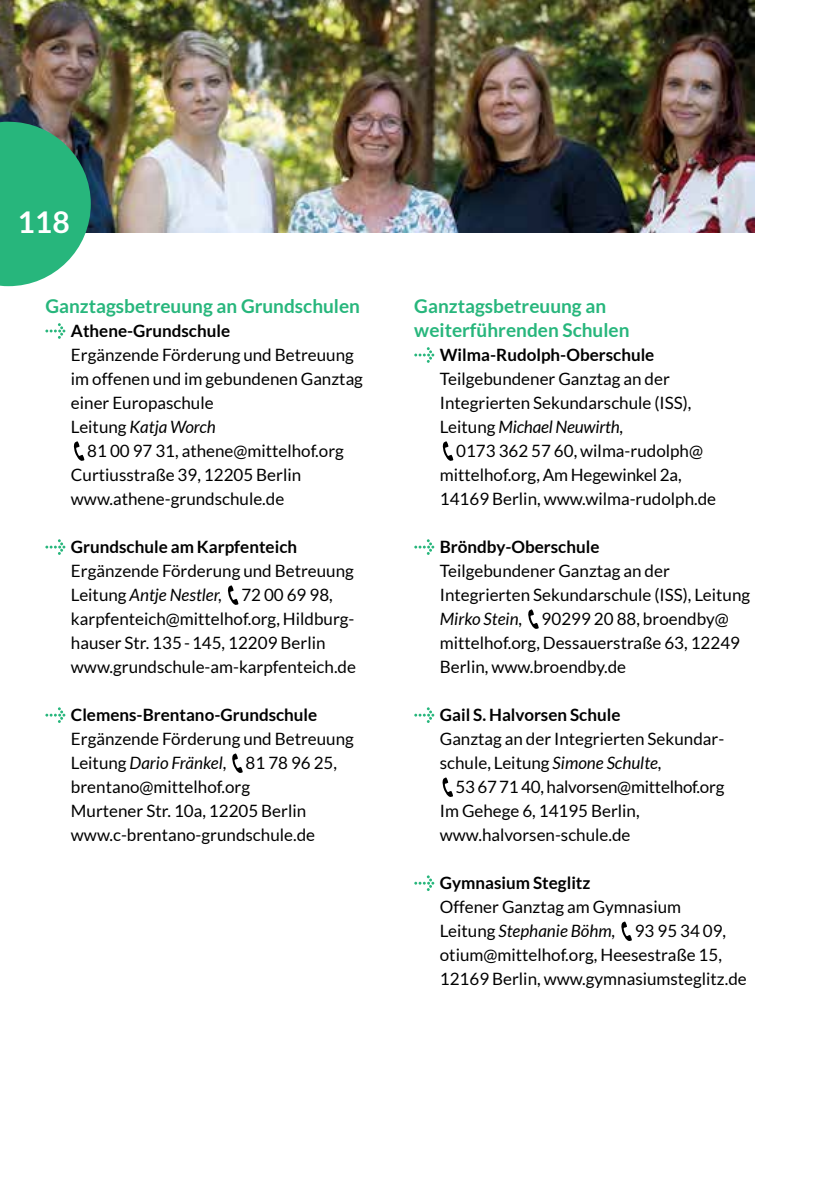
<style>
.page{position:relative;width:840px;height:1191px;background:#fff}
.page>*{position:absolute;margin:0;border:0;box-sizing:border-box;transform-origin:0 0}
.t1{font:700 30px "Lato";color:#fff}
.t2{font:700 19px/24px "Lato";color:#27b67c}
.t3{font:17px/24px "Lato";color:#000}
.t4{font:700 17px "Lato";color:#000}
.s1{font-style:italic}
</style>
<div class="page">
<img style="left:0;top:0;width:754px;height:233px">
<svg style="left:0;top:122px;width:91px;height:164px;background:#41af84"></svg>
<div style="left:13px;top:208px;width:62px;height:34px;background:#27b67c"></div>
<svg style="left:45px;top:323px;width:20px;height:16px"></svg>
<svg style="left:73px;top:441px;width:11px;height:20px"></svg>
<svg style="left:45px;top:539px;width:20px;height:16px"></svg>
<svg style="left:228px;top:585px;width:10px;height:20px"></svg>
<svg style="left:45px;top:707px;width:20px;height:16px"></svg>
<svg style="left:232px;top:753px;width:10px;height:20px"></svg>
<svg style="left:414px;top:347px;width:20px;height:16px"></svg>
<svg style="left:442px;top:441px;width:11px;height:20px"></svg>
<svg style="left:414px;top:539px;width:20px;height:16px"></svg>
<svg style="left:528px;top:609px;width:10px;height:20px"></svg>
<svg style="left:414px;top:707px;width:20px;height:16px"></svg>
<svg style="left:442px;top:777px;width:10px;height:20px"></svg>
<svg style="left:414px;top:875px;width:20px;height:16px"></svg>
<svg style="left:621px;top:921px;width:10px;height:20px"></svg>
<h1 class="t1" style="left:18px;top:205px;width:54px">118</h1>
<p class="t2" style="left:45px;top:294px;width:316px">Ganztagsbetreuung an Grundschulen</p>
<p class="t4" style="left:71px;top:321px;width:161px">Athene-Grundschule</p>
<p class="t3" style="left:71px;top:342px;width:293px">Ergänzende Förderung und Betreuung im offenen und im gebundenen Ganztag einer Europaschule<br>Leitung <span class="s1">Katja Worch</span></p>
<p class="t3" style="left:71px;top:438px;width:274px;text-indent:16px">81 00 97 31, athene@mittelhof.org<br>Curtiusstraße 39, 12205 Berlin www.athene-grundschule.de</p>
<p class="t4" style="left:71px;top:537px;width:227px">Grundschule am Karpfenteich</p>
<p class="t3" style="left:71px;top:558px;width:286px">Ergänzende Förderung und Betreuung Leitung <span class="s1">Antje Nestler,</span> 72 00 69 98, karpfenteich@mittelhof.org, Hildburg&shy;hauser Str. 135-145, 12209 Berlin www.grundschule-am-karpfenteich.de</p>
<p class="t4" style="left:71px;top:705px;width:248px">Clemens-Brentano-Grundschule</p>
<p class="t3" style="left:71px;top:726px;width:284px">Ergänzende Förderung und Betreuung<br>Leitung <span class="s1">Dario Fränkel</span>, 81 78 96 25, brentano@mittelhof.org<br>Murtener Str. 10a, 12205 Berlin www.c-brentano-grundschule.de</p>
<p class="t2" style="left:414px;top:294px;width:216px">Ganztagsbetreuung an weiterführenden Schulen</p>
<p class="t4" style="left:439px;top:345px;width:216px">Wilma-Rudolph-Oberschule</p>
<p class="t3" style="left:439px;top:366px;width:253px">Teilgebundener Ganztag an der<br>Integrierten Sekundarschule (ISS),<br>Leitung <span class="s1">Michael Neuwirth,</span></p>
<p class="t3" style="left:439px;top:438px;width:278px;text-indent:16px">0173 362 57 60, wilma-rudolph@ mittelhof.org, Am Hegewinkel 2a,<br>14169 Berlin, www.wilma-rudolph.de</p>
<p class="t4" style="left:439px;top:537px;width:161px">Bröndby-Oberschule</p>
<p class="t3" style="left:439px;top:558px;width:311px">Teilgebundener Ganztag an der Integrierten Sekundarschule (ISS), Leitung <span class="s1">Mirko Stein,</span> 90299 20 88, broendby@ mittelhof.org, Dessauerstraße 63, 12249<br>Berlin, www.broendby.de</p>
<p class="t4" style="left:439px;top:705px;width:182px">Gail S. Halvorsen Schule</p>
<p class="t3" style="left:439px;top:726px;width:286px">Ganztag an der Integrierten Sekundar&shy;schule, Leitung <span class="s1">Simone Schulte,</span></p>
<p class="t3" style="left:439px;top:774px;width:286px;text-indent:16px">53 67 71 40, halvorsen@mittelhof.org<br>Im Gehege 6, 14195 Berlin, www.halvorsen-schule.de</p>
<p class="t4" style="left:439px;top:873px;width:152px">Gymnasium Steglitz</p>
<p class="t3" style="left:439px;top:894px;width:308px">Offener Ganztag am Gymnasium<br>Leitung <span class="s1">Stephanie Böhm,</span> 93 95 34 09, otium@mittelhof.org, Heesestraße 15, 12169 Berlin, www.gymnasiumsteglitz.de</p>
</div>
